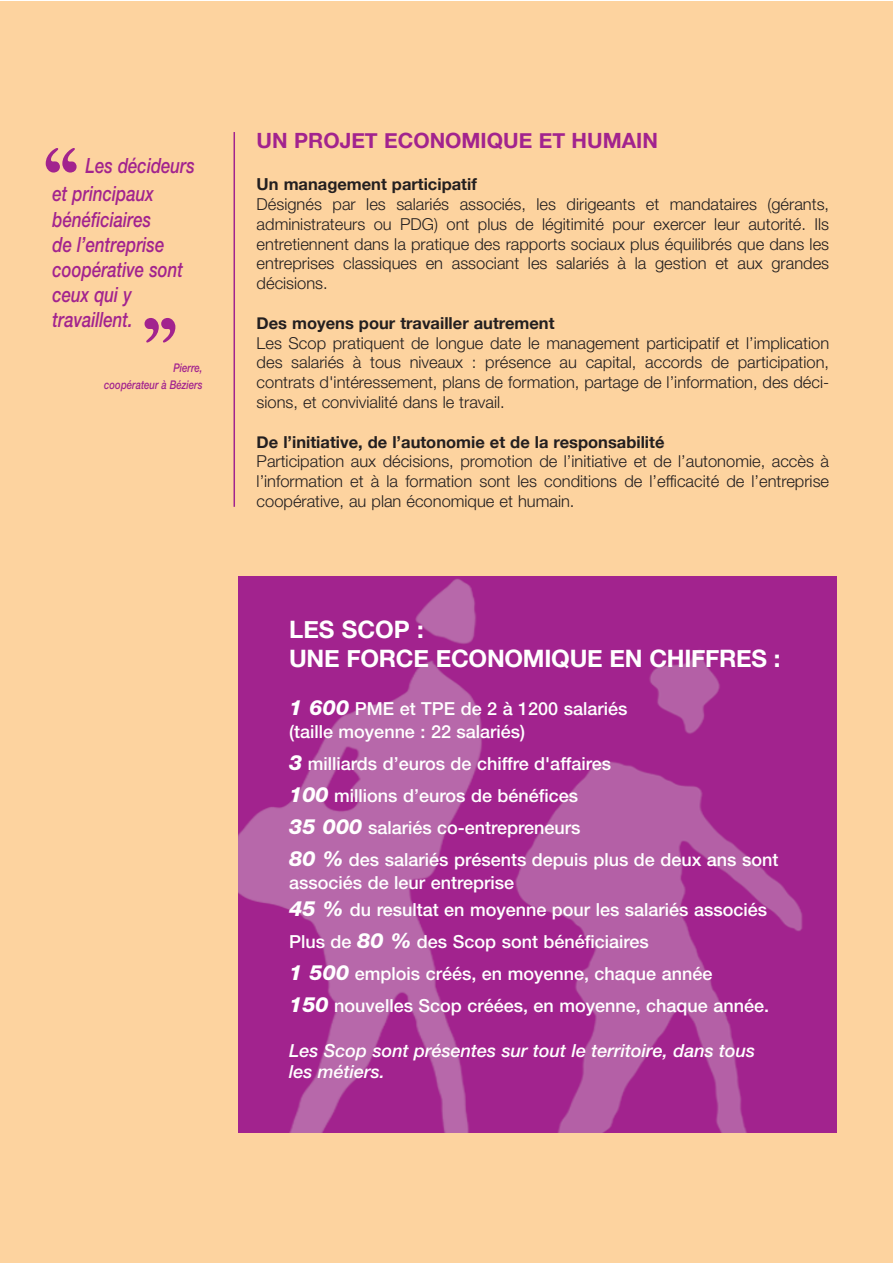
<style>
.page{position:relative;width:893px;height:1263px;background:#fff}
.page>*{position:absolute;margin:0;border:0;box-sizing:border-box;transform-origin:0 0}
.t1{font:700 90px "Garamond";color:#a2238e}
.t2{font:700 24px/28.8px "Helvetica Neue";letter-spacing:-.01em;color:#fff}
.t3{font:italic 500 21px/25.2px "Helvetica Neue";color:#a2238e;scale:.8 1}
.t4{font:700 21px "Helvetica Neue";color:#a2238e}
.t5{font:500 18px/32px "Helvetica Neue";color:#fff}
.t6{font:italic 500 18px/21.6px "Helvetica Neue";color:#fff}
.t7{font:300 16.5px/19.8px "Helvetica Neue";color:#231f20;text-align:justify}
.t8{font:700 16.5px "Helvetica Neue";color:#231f20}
.t9{font:italic 500 12px/17.2px "Helvetica Neue";color:#a2238e;text-align:right;scale:.8 1}
.s1{font-weight:800;font-style:italic;font-size:21px}
</style>
<div class="page">
<div style="left:0;top:1px;width:893px;height:1262px;background:#fdd39f"></div>
<img style="left:238px;top:576px;width:598px;height:556px">
<hr style="left:234px;top:132px;width:1px;height:375px;background:#a2238e">
<h1 class="t1" style="left:41px;top:142px;width:41px">“</h1>
<p class="t3" style="left:53px;top:154px;width:179px;line-height:28px;text-indent:33px">Les décideurs et principaux</p>
<p class="t3" style="left:53px;top:209px;width:165px">bénéficiaires<br>de l’entreprise coopérative sont ceux qui y travaillent.</p>
<p class="t9" style="left:104px;top:360px;width:124px">Pierre,<br>coopérateur à Béziers</p>
<h1 class="t1" style="left:180px;top:349px;width:41px;rotate:-180deg">“</h1>
<p class="t4" style="left:257px;top:128px;width:403px">UN PROJET ECONOMIQUE ET HUMAIN</p>
<p class="t8" style="left:257px;top:174px;width:222px">Un management participatif</p>
<p class="t7" style="left:257px;top:196px;width:574px">Désignés par les salariés associés, les dirigeants et mandataires (gérants, administrateurs ou PDG) ont plus de légitimité pour exercer leur autorité. Ils entretiennent dans la pratique des rapports sociaux plus équilibrés que dans les entreprises classiques en associant les salariés à la gestion et aux grandes décisions.</p>
<p class="t8" style="left:257px;top:313px;width:299px">Des moyens pour travailler autrement</p>
<p class="t7" style="left:257px;top:334px;width:574px">Les Scop pratiquent de longue date le management participatif et l’implication des salariés à tous niveaux : présence au capital, accords de participation, contrats d'intéressement, plans de formation, partage de l’information, des déci&shy;sions, et convivialité dans le travail.</p>
<p class="t8" style="left:257px;top:432px;width:409px">De l’initiative, de l’autonomie et de la responsabilité</p>
<p class="t7" style="left:257px;top:453px;width:574px">Participation aux décisions, promotion de l’initiative et de l’autonomie, accès à l’information et à la formation sont les conditions de l’efficacité de l’entreprise coopérative, au plan économique et humain.</p>
<h2 class="t2" style="left:289px;top:614px;width:493px">LES SCOP :<br>UNE FORCE ECONOMIQUE EN CHIFFRES :</h2>
<p class="t5" style="left:289px;top:698px;width:340px;line-height:23.1px"><span class="s1">1 600</span> PME et TPE de 2 à 1200 salariés (taille moyenne : 22 salariés)</p>
<p class="t5" style="left:289px;top:749px;width:491px"><span class="s1">3</span> milliards d’euros de chiffre d'affaires<br><span class="s1">100</span> millions d’euros de bénéfices<br><span class="s1">35 000</span> salariés co-entrepreneurs<br><span class="s1">80 %</span> des salariés présents depuis plus de deux ans sont</p>
<p class="t5" style="left:289px;top:871px;width:480px;line-height:27px">associés de leur entreprise<br><span class="s1">45 %</span> du resultat en moyenne pour les salariés associés</p>
<p class="t5" style="left:289px;top:927px;width:481px">Plus de <span class="s1">80 %</span> des Scop sont bénéficiaires<br><span class="s1">1 500</span> emplois créés, en moyenne, chaque année<br><span class="s1">150</span> nouvelles Scop créées, en moyenne, chaque année.</p>
<p class="t6" style="left:289px;top:1041px;width:468px">Les Scop sont présentes sur tout le territoire, dans tous les métiers.</p>
</div>
